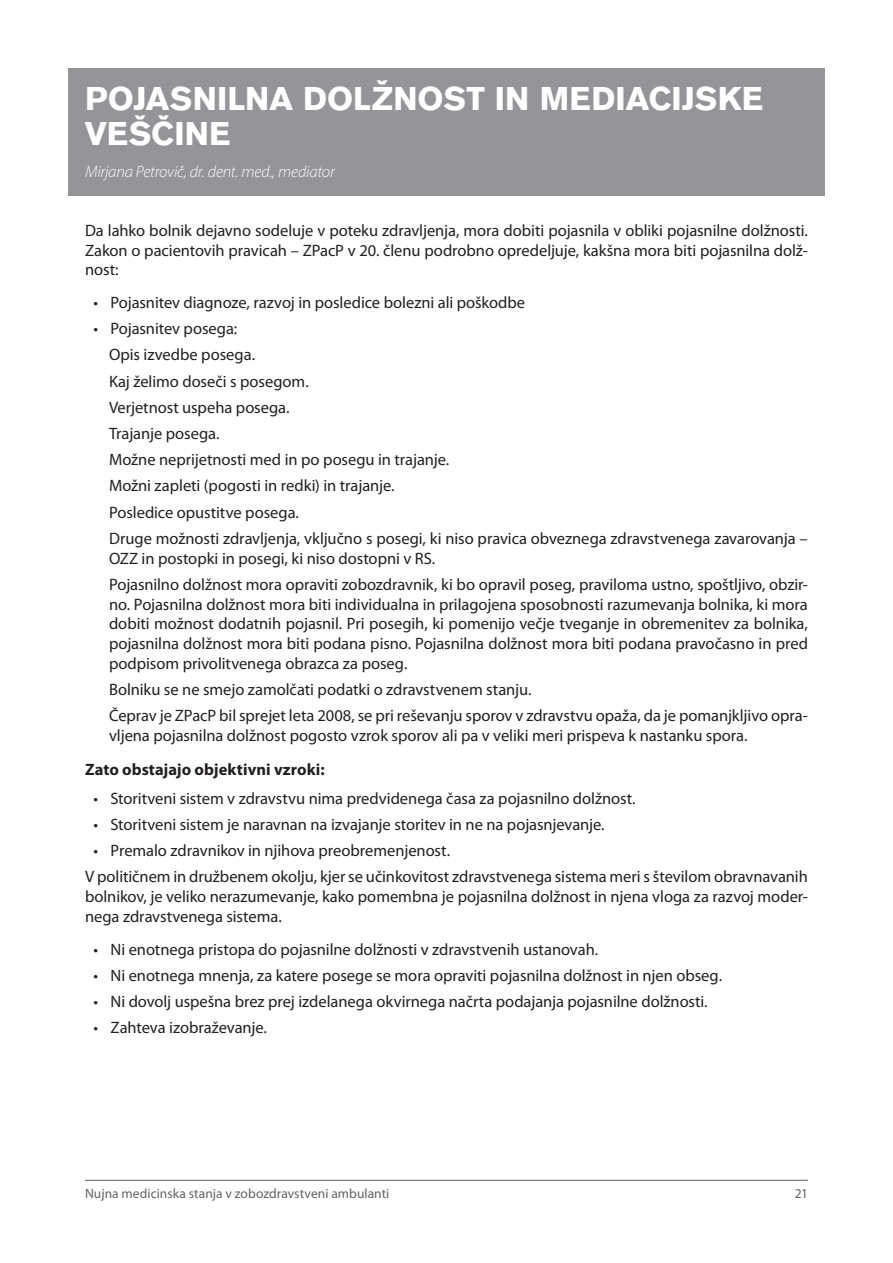
<style>
.page{position:relative;width:893px;height:1263px;background:#fff}
.page>*{position:absolute;margin:0;border:0;box-sizing:border-box;transform-origin:0 0}
.t1{font:700 34.5px/34.5px "Accius TEE";letter-spacing:.005em;color:#fff}
.t2{font:16.5px/26.2px "Myriad Pro";letter-spacing:-.005em;color:#231f20}
.t3{font:italic 300 16.5px "Myriad Pro";letter-spacing:-.01em;color:#fff}
.t4{font:700 16.5px "Myriad Pro";letter-spacing:.005em;color:#231f20}
.t5{font:13.5px "Myriad Pro";color:#636366}
</style>
<div class="page">
<div style="left:68px;top:68px;width:757px;height:128px;background:#939598"></div>
<hr style="left:85px;top:1180px;width:723px;height:1px;background:#636366">
<h1 class="t1" style="left:85px;top:82px;width:680px">POJASNILNA DOLŽNOST IN MEDIACIJSKE<br>VEŠČINE</h1>
<p class="t3" style="left:85px;top:162px;width:251px">Mirjana Petrovič, dr. dent. med., mediator</p>
<p class="t2" style="left:85px;top:220px;width:724px;line-height:19.8px;text-align:justify">Da lahko bolnik dejavno sodeluje v poteku zdravljenja, mora dobiti pojasnila v obliki pojasnilne dolžnosti.<br>Zakon o pacientovih pravicah – ZPacP v 20. členu podrobno opredeljuje, kakšna mora biti pojasnilna dolž&shy;nost:</p>
<p class="t2" style="left:94px;top:289px;width:433px">• Pojasnitev diagnoze, razvoj in posledice bolezni ali poškodbe</p>
<p class="t2" style="left:109px;top:315px;width:700px;text-indent:-15px">• Pojasnitev posega:<br>Opis izvedbe posega.<br>Kaj želimo doseči s posegom.<br>Verjetnost uspeha posega.<br>Trajanje posega.<br>Možne neprijetnosti med in po posegu in trajanje.<br>Možni zapleti (pogosti in redki) in trajanje.<br>Posledice opustitve posega.<br>Druge možnosti zdravljenja, vključno s posegi, ki niso pravica obveznega zdravstvenega zavarovanja –</p>
<p class="t2" style="left:109px;top:545px;width:700px">OZZ in postopki in posegi, ki niso dostopni v RS.<br>Pojasnilno dolžnost mora opraviti zobozdravnik, ki bo opravil poseg, praviloma ustno, spoštljivo, obzir-</p>
<p class="t2" style="left:109px;top:594px;width:700px;line-height:19.8px;text-align:justify">no. Pojasnilna dolžnost mora biti individualna in prilagojena sposobnosti razumevanja bolnika, ki mora dobiti možnost dodatnih pojasnil. Pri posegih, ki pomenijo večje tveganje in obremenitev za bolnika, pojasnilna dolžnost mora biti podana pisno. Pojasnilna dolžnost mora biti podana pravočasno in pred podpisom privolitvenega obrazca za poseg.</p>
<p class="t2" style="left:109px;top:676px;width:700px">Bolniku se ne smejo zamolčati podatki o zdravstvenem stanju.<br>Čeprav je ZPacP bil sprejet leta 2008, se pri reševanju sporov v zdravstvu opaža, da je pomanjkljivo opra-</p>
<p class="t2" style="left:109px;top:722px;width:640px">vljena pojasnilna dolžnost pogosto vzrok sporov ali pa v veliki meri prispeva k nastanku spora.</p>
<p class="t4" style="left:85px;top:761px;width:241px">Zato obstajajo objektivni vzroki:</p>
<p class="t2" style="left:94px;top:785px;width:544px">• Storitveni sistem v zdravstvu nima predvidenega časa za pojasnilno dolžnost.</p>
<p class="t2" style="left:94px;top:811px;width:513px">• Storitveni sistem je naravnan na izvajanje storitev in ne na pojasnjevanje.</p>
<p class="t2" style="left:85px;top:837px;width:724px;text-indent:8px">• Premalo zdravnikov in njihova preobremenjenost.<br>V političnem in družbenem okolju, kjer se učinkovitost zdravstvenega sistema meri s številom obravnavanih</p>
<p class="t2" style="left:85px;top:886px;width:724px;line-height:19.8px">bolnikov, je veliko nerazumevanje, kako pomembna je pojasnilna dolžnost in njena vloga za razvoj moder&shy;nega zdravstvenega sistema.</p>
<p class="t2" style="left:94px;top:935px;width:506px">• Ni enotnega pristopa do pojasnilne dolžnosti v zdravstvenih ustanovah.</p>
<p class="t2" style="left:94px;top:962px;width:630px">• Ni enotnega mnenja, za katere posege se mora opraviti pojasnilna dolžnost in njen obseg.</p>
<p class="t2" style="left:94px;top:988px;width:616px">• Ni dovolj uspešna brez prej izdelanega okvirnega načrta podajanja pojasnilne dolžnosti.</p>
<p class="t2" style="left:94px;top:1014px;width:175px">• Zahteva izobraževanje.</p>
<p class="t5" style="left:85px;top:1185px;width:306px">Nujna medicinska stanja v zobozdravstveni ambulanti</p>
<p class="t5" style="left:795px;top:1185px;width:15px">21</p>
</div>
